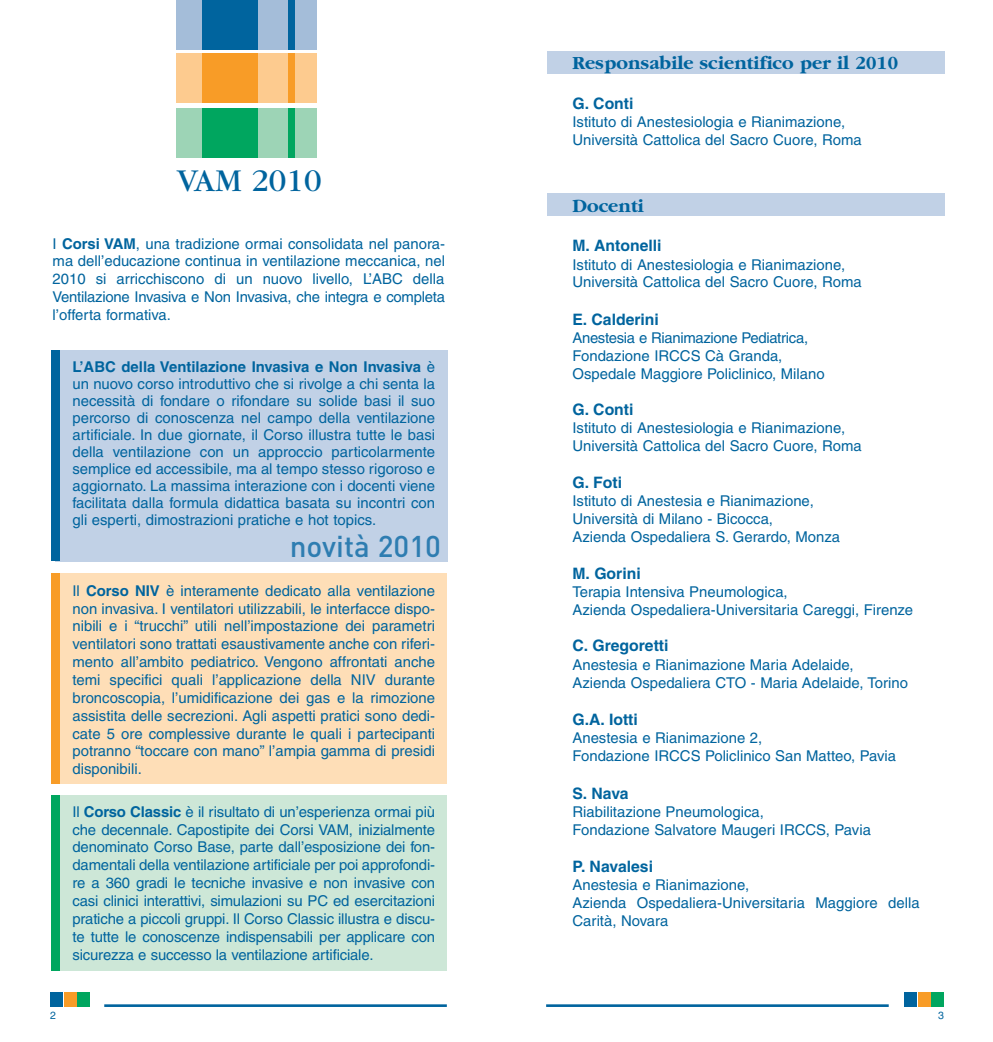
<style>
.page{position:relative;width:993px;height:1042px;background:#fff}
.page>*{position:absolute;margin:0;border:0;box-sizing:border-box;transform-origin:0 0}
.t1{font:33.07px "Garamond";color:#00649e}
.t2{font:500 29.75px "DIN";color:#2e7db1}
.t3{font:700 19.25px "Garamond";color:#00649e}
.t4{font:700 15.75px "Helvetica";color:#00649e}
.t5{font:14.88px/17.8px "Helvetica";color:#00649e}
.t6{font:10.5px "Helvetica";color:#00649e}
.s1{font-weight:700}
</style>
<div class="page">
<hr style="left:546px;top:1004px;width:342px;height:3px;background:#00649e">
<div style="left:917px;top:992px;width:13px;height:14px;background:#f89c27"></div>
<div style="left:930px;top:992px;width:13px;height:14px;background:#00a65f"></div>
<div style="left:904px;top:992px;width:12px;height:14px;background:#00649e"></div>
<div style="left:56px;top:350px;width:392px;height:211px;background:#c1d1e6"></div>
<div style="left:51px;top:350px;width:9px;height:211px;background:#00649e"></div>
<div style="left:51px;top:795px;width:395px;height:176px;background:#cde7d7"></div>
<div style="left:51px;top:795px;width:9px;height:176px;background:#00a65f"></div>
<div style="left:56px;top:573px;width:390px;height:211px;background:#fedeb7"></div>
<div style="left:51px;top:573px;width:9px;height:211px;background:#f89c27"></div>
<div style="left:176px;top:108px;width:141px;height:49px;background:#9dd4b6"></div>
<div style="left:176px;top:54px;width:141px;height:49px;background:#fdcb8f"></div>
<div style="left:176px;top:0;width:141px;height:49px;background:#a4bdd9"></div>
<div style="left:201px;top:0;width:56px;height:49px;background:#00649e"></div>
<div style="left:288px;top:0;width:7px;height:49px;background:#00649e"></div>
<div style="left:201px;top:54px;width:56px;height:49px;background:#f89c27"></div>
<div style="left:288px;top:54px;width:7px;height:49px;background:#f89c27"></div>
<div style="left:201px;top:108px;width:56px;height:49px;background:#00a65f"></div>
<div style="left:288px;top:108px;width:7px;height:49px;background:#00a65f"></div>
<hr style="left:104px;top:1004px;width:342px;height:3px;background:#00649e">
<div style="left:64px;top:992px;width:12px;height:14px;background:#f89c27"></div>
<div style="left:77px;top:992px;width:12px;height:14px;background:#00a65f"></div>
<div style="left:51px;top:992px;width:12px;height:14px;background:#00649e"></div>
<div style="left:547px;top:51px;width:397px;height:23px;background:#c1d1e6"></div>
<div style="left:547px;top:193px;width:397px;height:23px;background:#c1d1e6"></div>
<h1 class="t1" style="left:177px;top:169px;width:146px">VAM 2010</h1>
<p class="t5" style="left:53px;top:236px;width:394px;text-align:justify">I <span class="s1">Corsi VAM</span>, una tradizione ormai consolidata nel panora&shy;ma dell’educazione continua in ventilazione meccanica, nel 2010 si arricchiscono di un nuovo livello, L’ABC della Ventilazione Invasiva e Non Invasiva, che integra e completa l’offerta formativa.</p>
<p class="t5" style="left:72px;top:359px;width:364px;line-height:17px;text-align:justify"><span class="s1">L’ABC della Ventilazione Invasiva e Non Invasiva</span> è un nuovo corso introduttivo che si rivolge a chi senta la necessità di fondare o rifondare su solide basi il suo percorso di conoscenza nel campo della ventilazione artificiale. In due giornate, il Corso illustra tutte le basi della ventilazione con un approccio particolarmente semplice ed accessibile, ma al tempo stesso rigoroso e aggiornato. La massima interazione con i docenti viene facilitata dalla formula didattica basata su incontri con gli esperti, dimostrazioni pratiche e hot topics.</p>
<h2 class="t2" style="left:289px;top:536px;width:153px">novità 2010</h2>
<p class="t5" style="left:72px;top:583px;width:364px;text-align:justify">Il <span class="s1">Corso NIV</span> è interamente dedicato alla ventilazione non invasiva. I ventilatori utilizzabili, le interfacce dispo&shy;nibili e i “trucchi” utili nell’impostazione dei parametri ventilatori sono trattati esaustivamente anche con riferi&shy;mento all’ambito pediatrico. Vengono affrontati anche temi specifici quali l’applicazione della NIV durante broncoscopia, l’umidificazione dei gas e la rimozione assistita delle secrezioni. Agli aspetti pratici sono dedi&shy;cate 5 ore complessive durante le quali i partecipanti potranno “toccare con mano” l’ampia gamma di presidi disponibili.</p>
<p class="t5" style="left:72px;top:804px;width:364px;text-align:justify">Il <span class="s1">Corso Classic</span> è il risultato di un’esperienza ormai più che decennale. Capostipite dei Corsi VAM, inizialmente denominato Corso Base, parte dall’esposizione dei fon&shy;damentali della ventilazione artificiale per poi approfondi&shy;re a 360 gradi le tecniche invasive e non invasive con casi clinici interattivi, simulazioni su PC ed esercitazioni pratiche a piccoli gruppi. Il Corso Classic illustra e discu&shy;te tutte le conoscenze indispensabili per applicare con sicurezza e successo la ventilazione artificiale.</p>
<p class="t6" style="left:50px;top:1012px;width:7px">2</p>
<p class="t3" style="left:572px;top:55px;width:327px">Responsabile scientifico per il 2010</p>
<p class="t4" style="left:572px;top:97px;width:63px">G. Conti</p>
<p class="t5" style="left:572px;top:114px;width:291px">Istituto di Anestesiologia e Rianimazione,<br>Università Cattolica del Sacro Cuore, Roma</p>
<p class="t3" style="left:572px;top:198px;width:73px">Docenti</p>
<p class="t4" style="left:572px;top:240px;width:91px">M. Antonelli</p>
<p class="t5" style="left:572px;top:257px;width:291px">Istituto di Anestesiologia e Rianimazione,<br>Università Cattolica del Sacro Cuore, Roma</p>
<p class="t4" style="left:572px;top:313px;width:88px">E. Calderini</p>
<p class="t5" style="left:572px;top:330px;width:253px">Anestesia e Rianimazione Pediatrica,<br>Fondazione IRCCS Cà Granda,<br>Ospedale Maggiore Policlinico, Milano</p>
<p class="t4" style="left:572px;top:404px;width:63px">G. Conti</p>
<p class="t5" style="left:572px;top:421px;width:291px">Istituto di Anestesiologia e Rianimazione,<br>Università Cattolica del Sacro Cuore, Roma</p>
<p class="t4" style="left:572px;top:476px;width:51px">G. Foti</p>
<p class="t5" style="left:572px;top:493px;width:269px">Istituto di Anestesia e Rianimazione,<br>Università di Milano - Bicocca,<br>Azienda Ospedaliera S. Gerardo, Monza</p>
<p class="t4" style="left:572px;top:568px;width:70px">M. Gorini</p>
<p class="t5" style="left:572px;top:584px;width:342px">Terapia Intensiva Pneumologica,<br>Azienda Ospedaliera-Universitaria Careggi, Firenze</p>
<p class="t4" style="left:572px;top:640px;width:98px">C. Gregoretti</p>
<p class="t5" style="left:572px;top:657px;width:337px">Anestesia e Rianimazione Maria Adelaide,<br>Azienda Ospedaliera CTO - Maria Adelaide, Torino</p>
<p class="t4" style="left:572px;top:714px;width:67px">G.A. Iotti</p>
<p class="t5" style="left:572px;top:730px;width:325px">Anestesia e Rianimazione 2,<br>Fondazione IRCCS Policlinico San Matteo, Pavia</p>
<p class="t4" style="left:572px;top:787px;width:58px">S. Nava</p>
<p class="t5" style="left:572px;top:804px;width:300px">Riabilitazione Pneumologica,<br>Fondazione Salvatore Maugeri IRCCS, Pavia</p>
<p class="t4" style="left:572px;top:861px;width:82px">P. Navalesi</p>
<p class="t5" style="left:572px;top:877px;width:348px">Anestesia e Rianimazione,<br>Azienda Ospedaliera-Universitaria Maggiore della<br>Carità, Novara</p>
<p class="t6" style="left:937px;top:1011px;width:7px">3</p>
</div>
